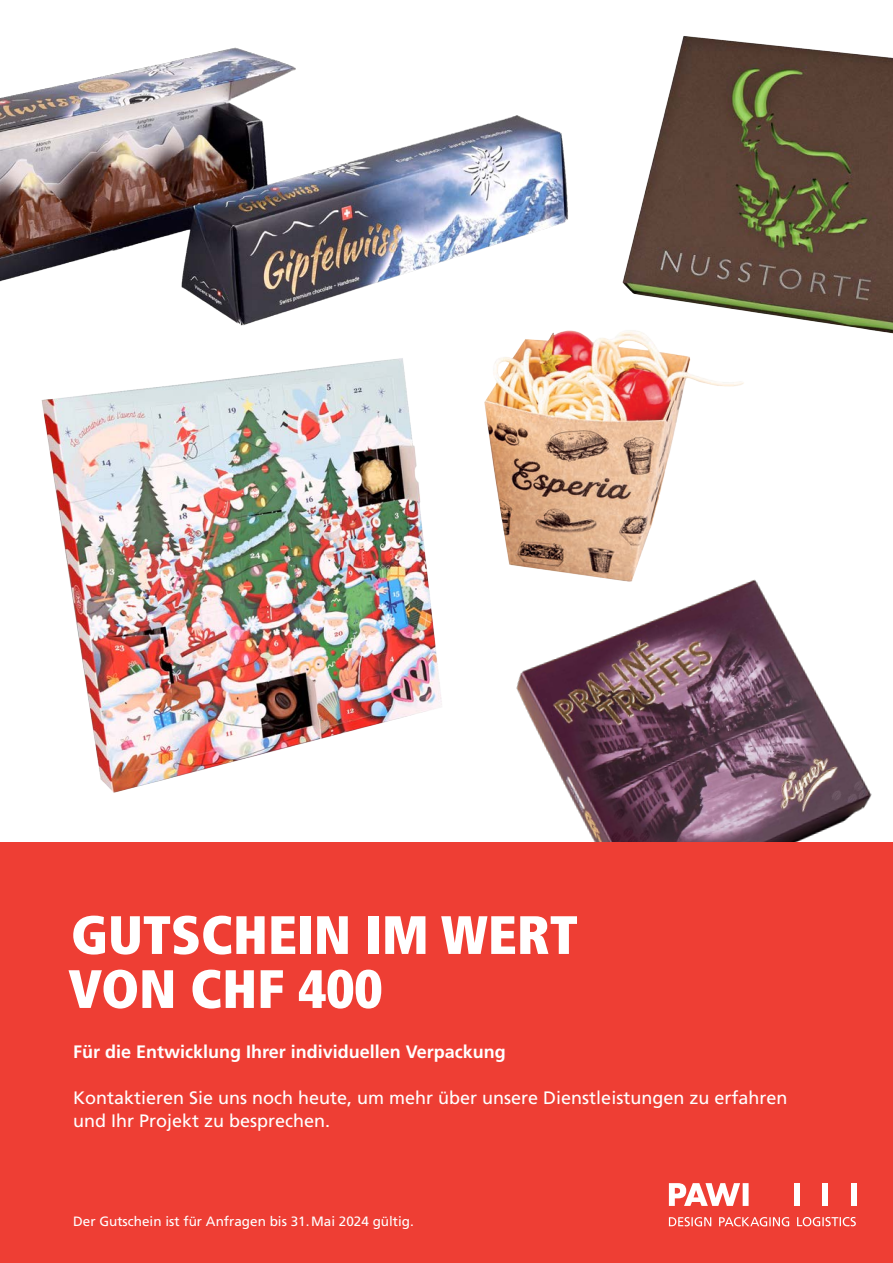
<style>
.page{position:relative;width:893px;height:1263px;background:#fff}
.page>*{position:absolute;margin:0;border:0;box-sizing:border-box;transform-origin:0 0}
.Headline{font:900 condensed 54px/54px "Frutiger LT Std";color:#fff}
.Fliesstext_gross_weiss{font:18px/23.2px "Frutiger LT Std";color:#fff}
.Fliesstext_Auszeichnung{font:700 18px "Frutiger LT Std";color:#fff}
.Fliesstext{font:13.5px "Frutiger LT Std";color:#fff}
</style>
<div class="page">
<img style="left:0;top:47px;width:568px;height:279px">
<img style="left:41px;top:358px;width:401px;height:435px">
<img style="left:622px;top:36px;width:271px;height:298px">
<img style="left:516px;top:579px;width:356px;height:263px">
<img style="left:482px;top:319px;width:269px;height:277px">
<div style="left:0;top:842px;width:893px;height:421px;background:#ee3e34"></div>
<svg style="left:669px;top:1183px;width:80px;height:23px"></svg>
<div style="left:794px;top:1183px;width:6px;height:23px;background:#fff"></div>
<div style="left:822px;top:1183px;width:6px;height:23px;background:#fff"></div>
<div style="left:851px;top:1183px;width:5px;height:23px;background:#fff"></div>
<svg style="left:669px;top:1217px;width:42px;height:9px"></svg>
<svg style="left:719px;top:1217px;width:70px;height:9px"></svg>
<svg style="left:797px;top:1217px;width:59px;height:9px"></svg>
<p class="Headline" style="left:68px;top:908px;width:511px">GUTSCHEIN IM WERT<br>VON CHF 400</p>
<p class="Fliesstext_Auszeichnung" style="left:73px;top:1041px;width:434px">Für die Entwicklung Ihrer individuellen Verpackung</p>
<p class="Fliesstext_gross_weiss" style="left:73px;top:1086px;width:716px">Kontaktieren Sie uns noch heute, um mehr über unsere Dienstleistungen zu erfahren und Ihr Projekt zu besprechen.</p>
<p class="Fliesstext" style="left:73px;top:1214px;width:342px">Der Gutschein ist für Anfragen bis 31.Mai 2024 gültig.</p>
</div>
